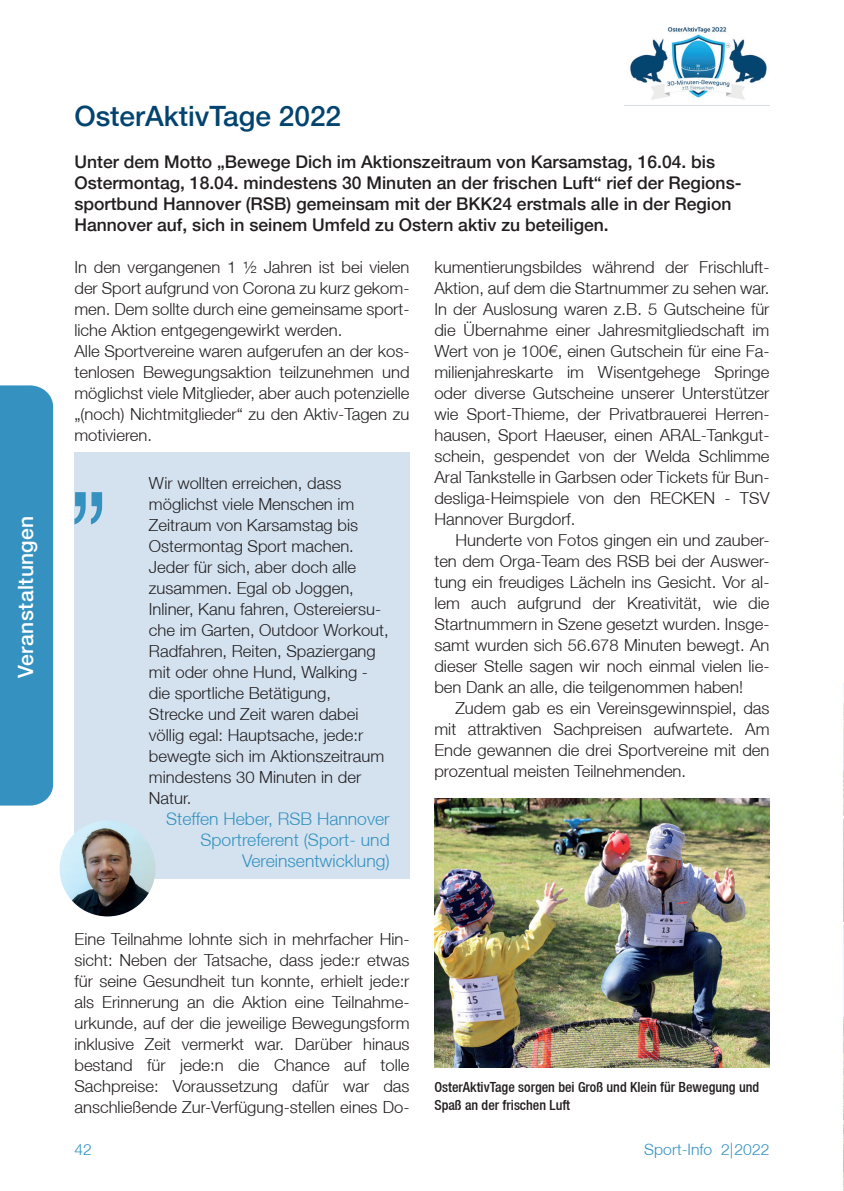
<style>
.page{position:relative;width:844px;height:1191px;background:#fff}
.page>*{position:absolute;margin:0;border:0;box-sizing:border-box;transform-origin:0 0}
.t1{font:500 28px "Helvetica Neue LT";color:#02446f}
.t2{font:500 21px "Helvetica Neue LT";letter-spacing:.02em;color:#fff}
.t3{font:500 17.5px/21px "Helvetica Neue LT";color:#231f20}
.t4{font:300 17.5px/21px "Helvetica Neue LT";color:#3592c0;text-align:right}
.t5{font:300 16.62px/21px "Helvetica Neue LT";color:#231f20;text-align:justify}
.t6{font:300 15.75px "Helvetica Neue LT";color:#3592c0}
.t7{font:500 condensed 14px/17.5px "Helvetica Neue LT";color:#231f20}
</style>
<div class="page">
<div style="left:74px;top:452px;width:335px;height:427px;background:#d4e2f0"></div>
<svg style="left:74px;top:492px;width:28px;height:32px"></svg>
<img style="left:60px;top:820px;width:95px;height:96px;border-radius:48px">
<img style="left:434px;top:798px;width:335px;height:269px">
<img style="left:630px;top:27px;width:137px;height:73px">
<div style="left:0;top:385px;width:53px;height:420px;background:#3592c0"></div>
<p class="t2" style="left:13px;top:678px;width:164px;rotate:-90deg">Veranstaltungen</p>
<h1 class="t1" style="left:74px;top:99px;width:268px">OsterAktivTage 2022</h1>
<p class="t3" style="left:74px;top:151px;width:668px">Unter dem Motto „Bewege Dich im Aktionszeitraum von Karsamstag, 16.04. bis Ostermontag, 18.04. mindestens 30 Minuten an der frischen Luft“ rief der Regions&shy;sportbund Hannover (RSB) gemeinsam mit der BKK24 erstmals alle in der Region Hannover auf, sich in seinem Umfeld zu Ostern aktiv zu beteiligen.</p>
<p class="t5" style="left:74px;top:256px;width:336px;text-align:left">In den vergangenen 1 ½ Jahren ist bei vielen der Sport aufgrund von Corona zu kurz gekom&shy;men. Dem sollte durch eine gemeinsame sport&shy;liche Aktion entgegengewirkt werden.<br>Alle Sportvereine waren aufgerufen an der kos&shy;tenlosen Bewegungsaktion teilzunehmen und möglichst viele Mitglieder, aber auch potenzielle „(noch) Nichtmitglieder“ zu den Aktiv-Tagen zu motivieren.</p>
<p class="t5" style="left:149px;top:472px;width:241px;text-align:left">Wir wollten erreichen, dass möglichst viele Menschen im<br>Zeitraum von Karsamstag bis<br>Ostermontag Sport machen.<br>Jeder für sich, aber doch alle zusammen. Egal ob Joggen,<br>Inliner, Kanu fahren, Ostereiersu&shy;che im Garten, Outdoor Workout,<br>Radfahren, Reiten, Spaziergang mit oder ohne Hund, Walking - die sportliche Betätigung,<br>Strecke und Zeit waren dabei völlig egal: Hauptsache, jede:r bewegte sich im Aktionszeitraum mindestens 30 Minuten in der<br>Natur.</p>
<p class="t4" style="left:166px;top:808px;width:225px">Steffen Heber, RSB Hannover<br>Sportreferent (Sport- und<br>Vereinsentwicklung)</p>
<p class="t5" style="left:434px;top:256px;width:336px">kumentierungsbildes während der Frischluft-Aktion, auf dem die Startnummer zu sehen war.<br>In der Auslosung waren z.B. 5 Gutscheine für die Übernahme einer Jahresmitgliedschaft im Wert von je 100€, einen Gutschein für eine Fa&shy;milienjahreskarte im Wisentgehege Springe oder diverse Gutscheine unserer Unterstützer wie Sport-Thieme, der Privatbrauerei Herren&shy;hausen, Sport Haeuser, einen ARAL-Tankgut&shy;schein, gespendet von der Welda Schlimme Aral Tankstelle in Garbsen oder Tickets für Bun&shy;desliga-Heimspiele von den RECKEN - TSV Hannover Burgdorf.</p>
<p class="t5" style="left:434px;top:529px;width:336px;text-indent:21px">Hunderte von Fotos gingen ein und zauber&shy;ten dem Orga-Team des RSB bei der Auswer&shy;tung ein freudiges Lächeln ins Gesicht. Vor al&shy;lem auch aufgrund der Kreativität, wie die Startnummern in Szene gesetzt wurden. Insge&shy;samt wurden sich 56.678 Minuten bewegt. An dieser Stelle sagen wir noch einmal vielen lie&shy;ben Dank an alle, die teilgenommen haben!</p>
<p class="t5" style="left:434px;top:697px;width:336px;text-indent:21px">Zudem gab es ein Vereinsgewinnspiel, das mit attraktiven Sachpreisen aufwartete. Am Ende gewannen die drei Sportvereine mit den prozentual meisten Teilnehmenden.</p>
<p class="t5" style="left:74px;top:928px;width:336px">Eine Teilnahme lohnte sich in mehrfacher Hin&shy;sicht: Neben der Tatsache, dass jede:r etwas für seine Gesundheit tun konnte, erhielt jede:r als Erinnerung an die Aktion eine Teilnahme&shy;urkunde, auf der die jeweilige Bewegungsform inklusive Zeit vermerkt war. Darüber hinaus bestand für jede:n die Chance auf tolle Sachpreise: Voraussetzung dafür war das anschließende Zur-Verfügung-stellen eines Do-</p>
<p class="t7" style="left:434px;top:1078px;width:326px">OsterAktivTage sorgen bei Groß und Klein für Bewegung und<br>Spaß an der frischen Luft</p>
<p class="t6" style="left:74px;top:1140px;width:19px">42</p>
<p class="t6" style="left:644px;top:1140px;width:127px">Sport-Info 2|2022</p>
</div>
